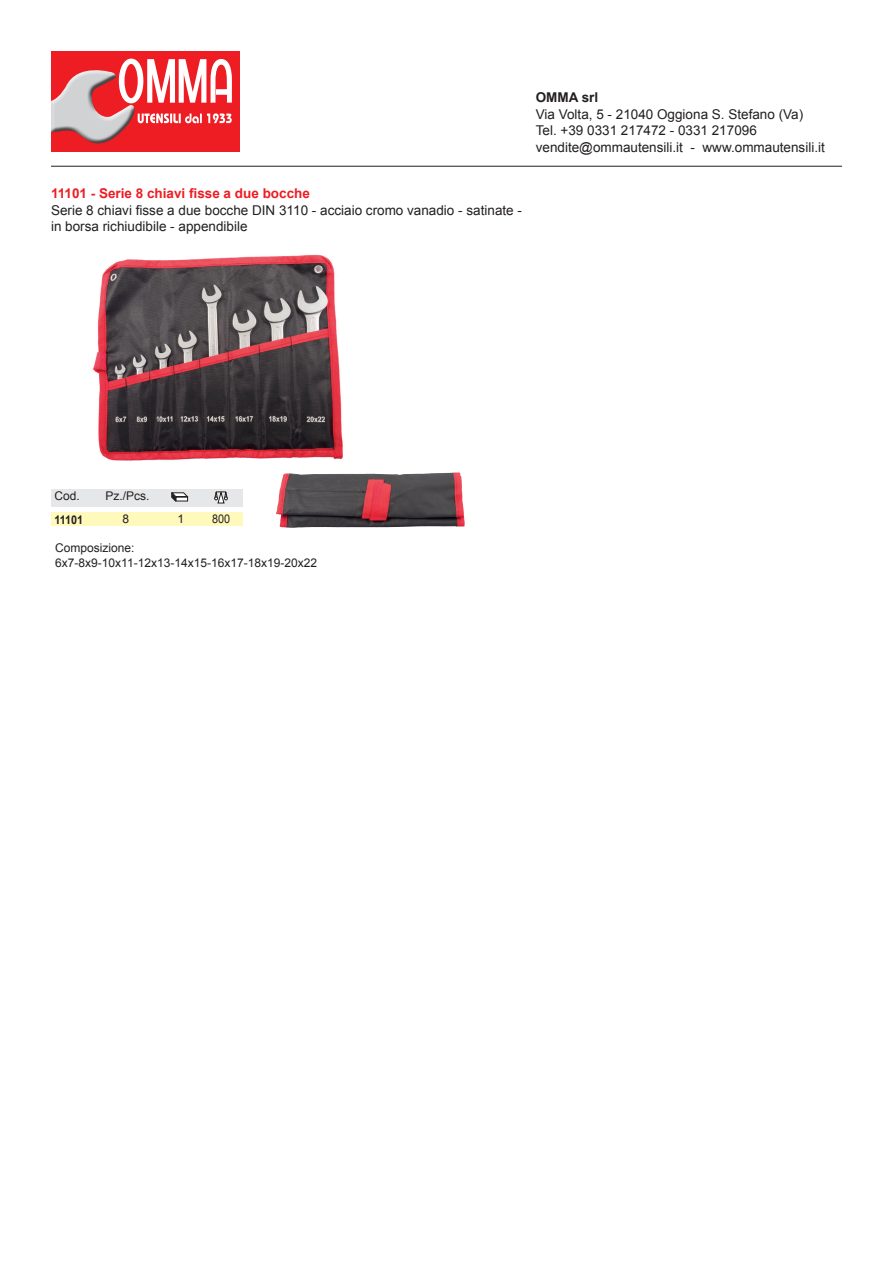
<style>
.page{position:relative;width:893px;height:1263px;background:#fff}
.page>*{position:absolute;margin:0;border:0;box-sizing:border-box;transform-origin:0 0}
.t1{font:13.5px/16.5px "Arial";color:#231f20}
.t2{font:700 13.5px "Arial";color:#ee1d23}
.t3{font:700 13.5px "Arial";color:#231f20}
.t4{font:12px/14.7px "Arial";color:#231f20}
.t5{font:700 12px "Arial";letter-spacing:-.025em;color:#231f20;scale:.9 1}
.t6{font:12px "Arial";color:#231f20;scale:.9 1}
</style>
<div class="page">
<img style="left:92px;top:254px;width:251px;height:207px">
<div style="left:51px;top:51px;width:189px;height:101px;background:#ee1d23"></div>
<svg style="left:51px;top:58px;width:181px;height:86px"></svg>
<hr style="left:51px;top:166px;width:791px;height:1px;background:#231f20">
<img style="left:372px;top:472px;width:83px;height:3px">
<div style="left:51px;top:512px;width:191px;height:14px;background:#fff9bc"></div>
<div style="left:51px;top:489px;width:191px;height:17px;background:#e6e7e9"></div>
<svg style="left:214px;top:491px;width:14px;height:13px"></svg>
<svg style="left:171px;top:492px;width:17px;height:9px"></svg>
<p class="t2" style="left:51px;top:184px;width:260px">11101 - Serie 8 chiavi fisse a due bocche</p>
<p class="t1" style="left:51px;top:202px;width:472px">Serie 8 chiavi fisse a due bocche DIN 3110 - acciaio cromo vanadio - satinate - in borsa richiudibile - appendibile</p>
<p class="t3" style="left:536px;top:89px;width:64px">OMMA srl</p>
<p class="t1" style="left:536px;top:106px;width:291px">Via Volta, 5 - 21040 Oggiona S. Stefano (Va)<br>Tel. +39 0331 217472 - 0331 217096 vendite@ommautensili.it - www.ommautensili.it</p>
<p class="t4" style="left:54px;top:489px;width:27px">Cod.</p>
<p class="t5" style="left:54px;top:511px;width:34px">11101</p>
<p class="t4" style="left:106px;top:485px;width:46px;line-height:22.5px;text-align:center">Pz./Pcs.<br>8</p>
<p class="t4" style="left:177px;top:511px;width:8px">1</p>
<p class="t6" style="left:212px;top:510px;width:22px">800</p>
<p class="t4" style="left:55px;top:541px;width:263px">Composizione:<br>6x7-8x9-10x11-12x13-14x15-16x17-18x19-20x22</p>
</div>
